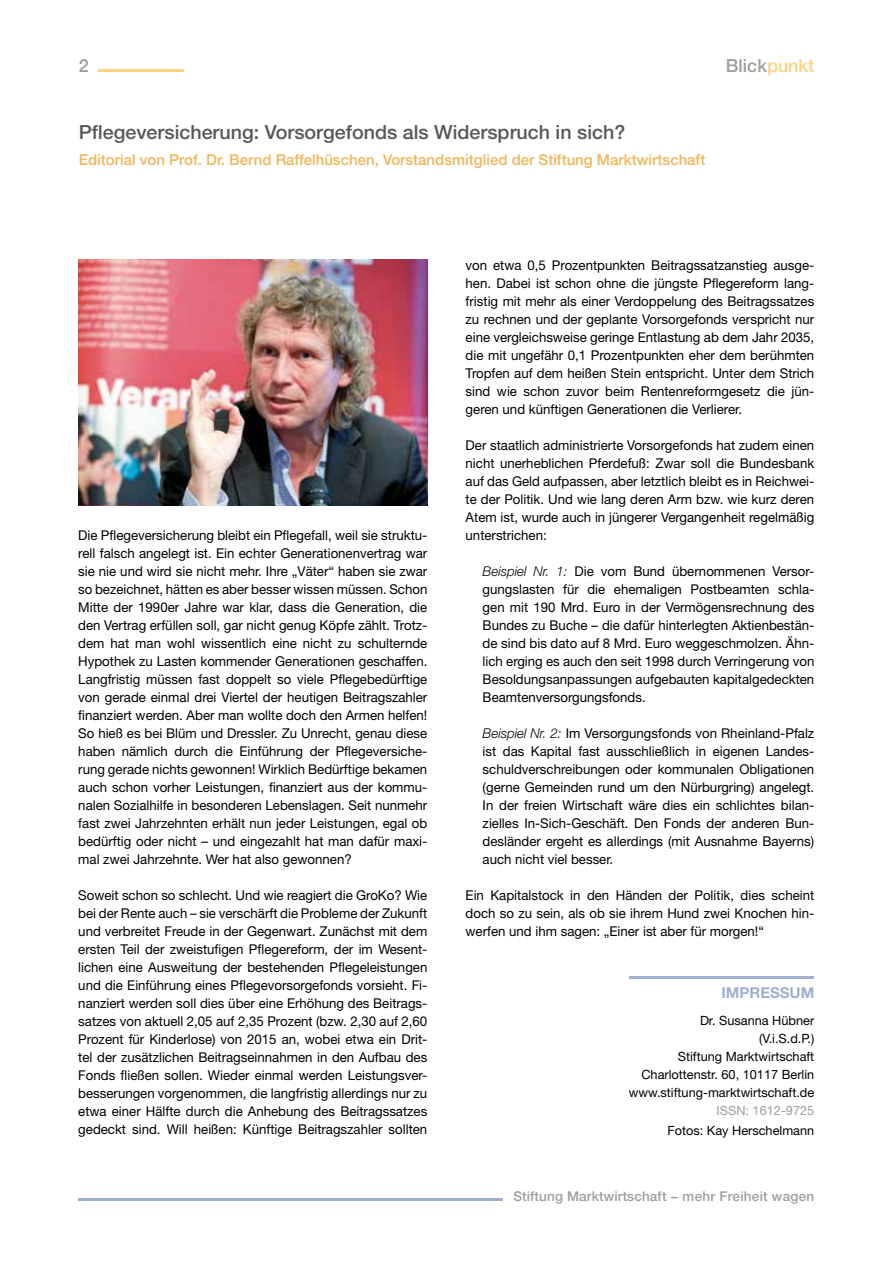
<style>
.page{position:relative;width:893px;height:1263px;background:#fff}
.page>*{position:absolute;margin:0;border:0;box-sizing:border-box;transform-origin:0 0}
.t1{font:500 19.5px "Helvetica Neue";color:#58585a}
.t2{font:500 18px "Helvetica Neue";color:#9c9e9f}
.t3{font:500 15px "Helvetica Neue";color:#f0b65a}
.t4{font:700 15px "Helvetica Neue";color:#a1b0ce}
.t5{font:13.5px/18px "Helvetica Neue";color:#000;text-align:justify}
.t6{font:500 13.5px "Helvetica Neue";letter-spacing:.01em;color:#9c9e9f}
.t7{font:12.75px/18px "Helvetica Neue";color:#000;text-align:right}
.t8{font:12.75px "Helvetica Neue";color:#9c9e9f}
.s1{color:#fdd382}
.s2{font-weight:300;font-style:italic}
</style>
<div class="page">
<hr style="left:99px;top:70px;width:85px;height:2px;background:#fdd382">
<hr style="left:79px;top:1198px;width:424px;height:3px;background:#a1b0ce">
<img style="left:79px;top:259px;width:348px;height:246px">
<hr style="left:629px;top:976px;width:185px;height:3px;background:#a1b0ce">
<h2 class="t2" style="left:79px;top:55px;width:12px">2</h2>
<h2 class="t2" style="left:726px;top:55px;width:90px">Blick<span class="s1">punkt</span></h2>
<h1 class="t1" style="left:79px;top:120px;width:548px">Pflegeversicherung: Vorsorgefonds als Widerspruch in sich?</h1>
<p class="t3" style="left:79px;top:150px;width:628px">Editorial von Prof. Dr. Bernd Raffelhüschen, Vorstandsmitglied der Stiftung Marktwirtschaft</p>
<p class="t5" style="left:78px;top:526px;width:351px">Die Pflegeversicherung bleibt ein Pflegefall, weil sie struktu&shy;rell falsch angelegt ist. Ein echter Generationenvertrag war sie nie und wird sie nicht mehr. Ihre „Väter“ haben sie zwar so bezeichnet, hätten es aber besser wissen müssen. Schon Mitte der 1990er Jahre war klar, dass die Generation, die den Vertrag erfüllen soll, gar nicht genug Köpfe zählt. Trotz&shy;dem hat man wohl wissentlich eine nicht zu schulternde Hypothek zu Lasten kommender Generationen geschaffen.<br>Langfristig müssen fast doppelt so viele Pflegebedürftige von gerade einmal drei Viertel der heutigen Beitragszahler finanziert werden. Aber man wollte doch den Armen helfen!<br>So hieß es bei Blüm und Dressler. Zu Unrecht, genau diese haben nämlich durch die Einführung der Pflegeversiche&shy;rung gerade nichts gewonnen! Wirklich Bedürftige bekamen auch schon vorher Leistungen, finanziert aus der kommu&shy;nalen Sozialhilfe in besonderen Lebenslagen. Seit nunmehr fast zwei Jahrzehnten erhält nun jeder Leistungen, egal ob bedürftig oder nicht – und eingezahlt hat man dafür maxi&shy;mal zwei Jahrzehnte. Wer hat also gewonnen?</p>
<p class="t5" style="left:78px;top:886px;width:351px">Soweit schon so schlecht. Und wie reagiert die GroKo? Wie bei der Rente auch – sie verschärft die Probleme der Zukunft und verbreitet Freude in der Gegenwart. Zunächst mit dem ersten Teil der zweistufigen Pflegereform, der im Wesent&shy;lichen eine Ausweitung der bestehenden Pflegeleistungen und die Einführung eines Pflegevorsorgefonds vorsieht. Fi&shy;nanziert werden soll dies über eine Erhöhung des Beitrags&shy;satzes von aktuell 2,05 auf 2,35 Prozent (bzw. 2,30 auf 2,60<br>Prozent für Kinderlose) von 2015 an, wobei etwa ein Drit&shy;tel der zusätzlichen Beitragseinnahmen in den Aufbau des Fonds fließen sollen. Wieder einmal werden Leistungsver&shy;besserungen vorgenommen, die langfristig allerdings nur zu etwa einer Hälfte durch die Anhebung des Beitragssatzes gedeckt sind. Will heißen: Künftige Beitragszahler sollten</p>
<p class="t5" style="left:466px;top:256px;width:350px">von etwa 0,5 Prozentpunkten Beitragssatzanstieg ausge&shy;hen. Dabei ist schon ohne die jüngste Pflegereform lang&shy;fristig mit mehr als einer Verdoppelung des Beitragssatzes zu rechnen und der geplante Vorsorgefonds verspricht nur eine vergleichsweise geringe Entlastung ab dem Jahr 2035, die mit ungefähr 0,1 Prozentpunkten eher dem berühmten Tropfen auf dem heißen Stein entspricht. Unter dem Strich sind wie schon zuvor beim Rentenreformgesetz die jün&shy;geren und künftigen Generationen die Verlierer.</p>
<p class="t5" style="left:466px;top:436px;width:350px">Der staatlich administrierte Vorsorgefonds hat zudem einen nicht unerheblichen Pferdefuß: Zwar soll die Bundesbank auf das Geld aufpassen, aber letztlich bleibt es in Reichwei&shy;te der Politik. Und wie lang deren Arm bzw. wie kurz deren Atem ist, wurde auch in jüngerer Vergangenheit regelmäßig unterstrichen:</p>
<p class="t5" style="left:483px;top:562px;width:333px"><span class="s2">Beispiel Nr. 1:</span> Die vom Bund übernommenen Versor&shy;gungslasten für die ehemaligen Postbeamten schla&shy;gen mit 190 Mrd. Euro in der Vermögensrechnung des Bundes zu Buche – die dafür hinterlegten Aktienbestän&shy;de sind bis dato auf 8 Mrd. Euro weggeschmolzen. Ähn&shy;lich erging es auch den seit 1998 durch Verringerung von Besoldungsanpassungen aufgebauten kapitalgedeckten Beamtenversorgungsfonds.</p>
<p class="t5" style="left:483px;top:724px;width:333px"><span class="s2">Beispiel Nr. 2:</span> Im Versorgungsfonds von Rheinland-Pfalz ist das Kapital fast ausschließlich in eigenen Landes&shy;schuldverschreibungen oder kommunalen Obligationen (gerne Gemeinden rund um den Nürburgring) angelegt.<br>In der freien Wirtschaft wäre dies ein schlichtes bilan&shy;zielles In-Sich-Geschäft. Den Fonds der anderen Bun&shy;desländer ergeht es allerdings (mit Ausnahme Bayerns) auch nicht viel besser.</p>
<p class="t5" style="left:466px;top:886px;width:350px">Ein Kapitalstock in den Händen der Politik, dies scheint doch so zu sein, als ob sie ihrem Hund zwei Knochen hin&shy;werfen und ihm sagen: „Einer ist aber für morgen!“</p>
<p class="t4" style="left:721px;top:983px;width:94px">IMPRESSUM</p>
<p class="t7" style="left:629px;top:1011px;width:187px">Dr. Susanna Hübner<br>(V.i.S.d.P.)<br>Stiftung Marktwirtschaft<br>Charlottenstr. 60, 10117 Berlin www.stiftung-marktwirtschaft.de</p>
<p class="t8" style="left:716px;top:1103px;width:99px">ISSN: 1612-9725</p>
<p class="t7" style="left:667px;top:1121px;width:148px">Fotos: Kay Herschelmann</p>
<p class="t6" style="left:513px;top:1188px;width:302px">Stiftung Marktwirtschaft − mehr Freiheit wagen</p>
</div>
